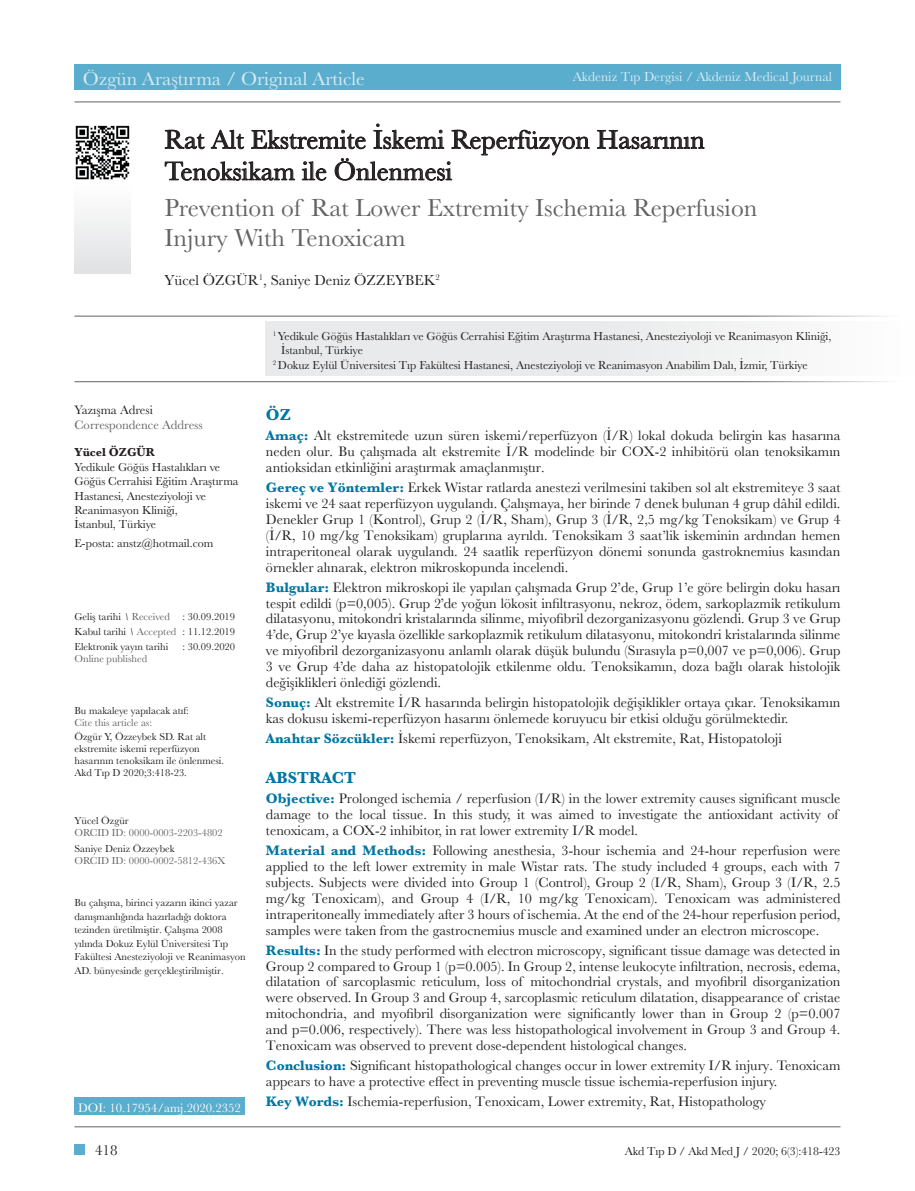
<style>
.page{position:relative;width:915px;height:1191px;background:#fff}
.page>*{position:absolute;margin:0;border:0;box-sizing:border-box;transform-origin:0 0}
.t1{font:27px/31.5px "Baskerville";color:#231f20}
.t2{font:25.5px/30px "Baskerville";color:#636366}
.t3{font:19.5px "Baskerville";color:#daebf4}
.t4{font:700 16.5px "Baskerville";color:#0076a3}
.t5{font:15px "Baskerville";color:#231f20}
.t6{font:14.25px/15.9px "Baskerville";color:#231f20;text-align:justify}
.t7{font:13.5px "Baskerville";color:#daebf4}
.t8{font:12.75px "Baskerville";color:#fff}
.t9{font:12.75px "Baskerville";color:#636366}
.t10{font:12.75px "Baskerville";color:#231f20}
.t11{font:12px/14.4px "Baskerville";letter-spacing:-.005em;color:#231f20}
.t12{font:700 12px "Baskerville";color:#231f20}
.t13{font:10.5px/13.5px "Baskerville";color:#231f20}
.t14{font:10.5px "Baskerville";color:#636366}
.s1{font-style:italic}
.s2{color:#636366}
.s3{font-weight:700;color:#0076a3}
</style>
<div class="page">
<div style="left:74px;top:1144px;width:10px;height:10px;background:#5aadcd"></div>
<hr style="left:74px;top:102px;width:766px;height:1px;background:#636366">
<div style="left:74px;top:1097px;width:170px;height:17px;background:#5aadcd"></div>
<hr style="left:74px;top:1126px;width:766px;height:1px;background:#636366">
<div style="left:74px;top:183px;width:57px;height:91px;background:linear-gradient(to bottom,#fffeff,#e1e1e3)"></div>
<div style="left:74px;top:64px;width:766px;height:25px;background:#5aadcd"></div>
<img style="left:75px;top:125px;width:55px;height:55px">
<svg style="left:597px;top:130px;width:107px;height:19px"></svg>
<svg style="left:165px;top:124px;width:424px;height:57px"></svg>
<hr style="left:74px;top:316px;width:840px;height:1px;background:#636366">
<div style="left:266px;top:322px;width:648px;height:54px;background:linear-gradient(to right,#e4e5e6,#f9f9f9)"></div>
<hr style="left:74px;top:381px;width:840px;height:1px;background:#636366">
<h3 class="t3" style="left:83px;top:67px;width:283px">Özgün Araştırma / Original Article</h3>
<p class="t7" style="left:572px;top:68px;width:260px">Akdeniz Tıp Dergisi / Akdeniz Medical Journal</p>
<h1 class="t1" style="left:164px;top:124px;width:541px">Rat Alt Ekstremite İskemi Reperfüzyon Hasarının<br>Tenoksikam ile Önlenmesi</h1>
<h2 class="t2" style="left:164px;top:193px;width:594px">Prevention of Rat Lower Extremity Ischemia Reperfusion<br>Injury With Tenoxicam</h2>
<p class="t5" style="left:164px;top:271px;width:277px">Yücel ÖZGÜR<sup>1</sup>, Saniye Deniz ÖZZEYBEK<sup>2</sup></p>
<p class="t10" style="left:74px;top:402px;width:80px">Yazışma Adresi</p>
<p class="t9" style="left:74px;top:417px;width:130px">Correspondence Address</p>
<p class="t12" style="left:74px;top:444px;width:82px">Yücel ÖZGÜR</p>
<p class="t11" style="left:74px;top:460px;width:165px">Yedikule Göğüs Hastalıkları ve<br>Göğüs Cerrahisi Eğitim Araştırma<br>Hastanesi, Anesteziyoloji ve<br>Reanimasyon Kliniği,<br>İstanbul, Türkiye</p>
<p class="t11" style="left:74px;top:536px;width:141px">E-posta: anstz@hotmail.com</p>
<p class="t13" style="left:74px;top:609px;width:162px;line-height:15px;text-align:justify">Geliş tarihi <span class="s1">\</span> <span class="s2">Received</span> : 30.09.2019<br>Kabul tarihi <span class="s1">\</span> <span class="s2">Accepted</span> : 11.12.2019<br>Elektronik yayın tarihi</p>
<p class="t13" style="left:182px;top:640px;width:54px">: 30.09.2020</p>
<p class="t14" style="left:74px;top:652px;width:74px">Online published</p>
<p class="t13" style="left:74px;top:704px;width:116px">Bu makaleye yapılacak atıf:</p>
<p class="t14" style="left:74px;top:716px;width:79px">Cite this article as:</p>
<p class="t13" style="left:74px;top:731px;width:151px;line-height:12px">Özgür Y, Özzeybek SD. Rat alt ekstremite iskemi reperfüzyon hasarının tenoksikam ile önlenmesi.<br>Akd Tıp D 2020;3:418-23.</p>
<p class="t13" style="left:74px;top:813px;width:56px">Yücel Özgür</p>
<p class="t14" style="left:74px;top:825px;width:150px">ORCID ID: 0000-0003-2203-4802</p>
<p class="t13" style="left:74px;top:842px;width:102px">Saniye Deniz Özzeybek</p>
<p class="t14" style="left:74px;top:853px;width:153px">ORCID ID: 0000-0002-5812-436X</p>
<p class="t13" style="left:74px;top:896px;width:173px">Bu çalışma, birinci yazarın ikinci yazar danışmanlığında hazırladığı doktora tezinden üretilmiştir. Çalışma 2008 yılında Dokuz Eylül Üniversitesi Tıp Fakültesi Anesteziyoloji ve Reanimasyon AD. bünyesinde gerçekleştirilmiştir.</p>
<p class="t8" style="left:78px;top:1099px;width:164px">DOI: 10.17954/amj.2020.2352</p>
<p class="t5" style="left:95px;top:1140px;width:24px">418</p>
<p class="t11" style="left:273px;top:329px;width:560px"><sup>1</sup> Yedikule Göğüs Hastalıkları ve Göğüs Cerrahisi Eğitim Araştırma Hastanesi, Anesteziyoloji ve Reanimasyon Kliniği,</p>
<p class="t11" style="left:281px;top:343px;width:83px">İstanbul, Türkiye</p>
<p class="t11" style="left:273px;top:358px;width:536px"><sup>2</sup> Dokuz Eylül Üniversitesi Tıp Fakültesi Hastanesi, Anesteziyoloji ve Reanimasyon Anabilim Dalı, İzmir, Türkiye</p>
<p class="t4" style="left:266px;top:403px;width:26px">ÖZ</p>
<p class="t6" style="left:266px;top:428px;width:576px"><span class="s3">Amaç:</span> Alt ekstremitede uzun süren iskemi/reperfüzyon (İ/R) lokal dokuda belirgin kas hasarına neden olur. Bu çalışmada alt ekstremite İ/R modelinde bir COX-2 inhibitörü olan tenoksikamın antioksidan etkinliğini araştırmak amaçlanmıştır.</p>
<p class="t6" style="left:266px;top:480px;width:576px"><span class="s3">Gereç ve Yöntemler:</span> Erkek Wistar ratlarda anestezi verilmesini takiben sol alt ekstremiteye 3 saat iskemi ve 24 saat reperfüzyon uygulandı. Çalışmaya, her birinde 7 denek bulunan 4 grup dâhil edildi.<br>Denekler Grup 1 (Kontrol), Grup 2 (İ/R, Sham), Grup 3 (İ/R, 2,5 mg/kg Tenoksikam) ve Grup 4 (İ/R, 10 mg/kg Tenoksikam) gruplarına ayrıldı. Tenoksikam 3 saat’lik iskeminin ardından hemen intraperitoneal olarak uygulandı. 24 saatlik reperfüzyon dönemi sonunda gastroknemius kasından örnekler alınarak, elektron mikroskopunda incelendi.</p>
<p class="t6" style="left:266px;top:579px;width:576px"><span class="s3">Bulgular:</span> Elektron mikroskopi ile yapılan çalışmada Grup 2’de, Grup 1’e göre belirgin doku hasarı tespit edildi (p=0,005). Grup 2ʼde yoğun lökosit infiltrasyonu, nekroz, ödem, sarkoplazmik retikulum dilatasyonu, mitokondri kristalarında silinme, miyofibril dezorganizasyonu gözlendi. Grup 3 ve Grup 4ʼde, Grup 2’ye kıyasla özellikle sarkoplazmik retikulum dilatasyonu, mitokondri kristalarında silinme ve miyofibril dezorganizasyonu anlamlı olarak düşük bulundu (Sırasıyla p=0,007 ve p=0,006). Grup 3 ve Grup 4ʼde daha az histopatolojik etkilenme oldu. Tenoksikamın, doza bağlı olarak histolojik değişiklikleri önlediği gözlendi.</p>
<p class="t6" style="left:266px;top:694px;width:575px"><span class="s3">Sonuç:</span> Alt ekstremite İ/R hasarında belirgin histopatolojik değişiklikler ortaya çıkar. Tenoksikamın kas dokusu iskemi-reperfüzyon hasarını önlemede koruyucu bir etkisi olduğu görülmektedir.</p>
<p class="t6" style="left:266px;top:730px;width:517px"><span class="s3">Anahtar Sözcükler:</span> İskemi reperfüzyon, Tenoksikam, Alt ekstremite, Rat, Histopatoloji</p>
<p class="t4" style="left:266px;top:766px;width:92px">ABSTRACT</p>
<p class="t6" style="left:266px;top:791px;width:576px;text-align:left"><span class="s3">Objective:</span> Prolonged ischemia / reperfusion (I/R) in the lower extremity causes significant muscle damage to the local tissue. In this study, it was aimed to investigate the antioxidant activity of tenoxicam, a COX-2 inhibitor, in rat lower extremity I/R model.</p>
<p class="t6" style="left:266px;top:843px;width:576px"><span class="s3">Material and Methods:</span> Following anesthesia, 3-hour ischemia and 24-hour reperfusion were applied to the left lower extremity in male Wistar rats. The study included 4 groups, each with 7 subjects. Subjects were divided into Group 1 (Control), Group 2 (I/R, Sham), Group 3 (I/R, 2.5 mg/kg Tenoxicam), and Group 4 (I/R, 10 mg/kg Tenoxicam). Tenoxicam was administered intraperitoneally immediately after 3 hours of ischemia. At the end of the 24-hour reperfusion period, samples were taken from the gastrocnemius muscle and examined under an electron microscope.</p>
<p class="t6" style="left:266px;top:942px;width:576px"><span class="s3">Results:</span> In the study performed with electron microscopy, significant tissue damage was detected in Group 2 compared to Group 1 (p=0.005). In Group 2, intense leukocyte infiltration, necrosis, edema, dilatation of sarcoplasmic reticulum, loss of mitochondrial crystals, and myofibril disorganization were observed. In Group 3 and Group 4, sarcoplasmic reticulum dilatation, disappearance of cristae mitochondria, and myofibril disorganization were significantly lower than in Group 2 (p=0.007 and p=0.006, respectively). There was less histopathological involvement in Group 3 and Group 4.<br>Tenoxicam was observed to prevent dose-dependent histological changes.</p>
<p class="t6" style="left:266px;top:1057px;width:575px"><span class="s3">Conclusion:</span> Significant histopathological changes occur in lower extremity I/R injury. Tenoxicam appears to have a protective effect in preventing muscle tissue ischemia-reperfusion injury.</p>
<p class="t6" style="left:266px;top:1093px;width:501px"><span class="s3">Key Words:</span> Ischemia-reperfusion, Tenoxicam, Lower extremity, Rat, Histopathology</p>
<p class="t11" style="left:624px;top:1144px;width:217px">Akd Tıp D / Akd Med J / 2020; 6(3):418-423</p>
</div>
